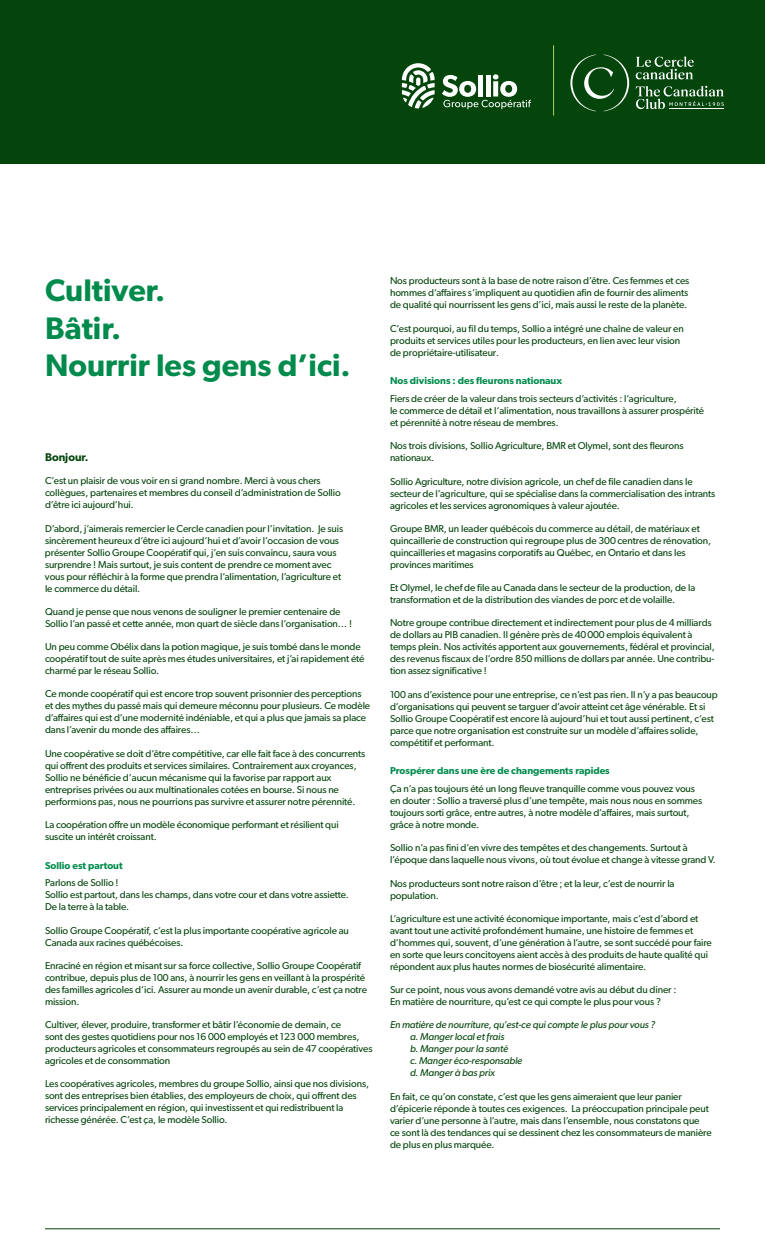
<style>
.page{position:relative;width:765px;height:1260px;background:#fff}
.page>*{position:absolute;margin:0;border:0;box-sizing:border-box;transform-origin:0 0}
.t1{font:600 31.25px/37.5px "Gibson";color:#008b4c}
.t2{font:600 11.25px "Gibson";color:#04450c}
.t3{font:10px/12px "Gibson";letter-spacing:-.01em;color:#04450c}
.t4{font:italic 10px/12px "Gibson";letter-spacing:-.01em;color:#04450c}
.t5{font:600 10px/17.6px "Gibson";color:#008b4c}
.s1{font-family:"Minion Pro"}
.s2{font-weight:400;color:#04450c}
.s3{font-weight:600;color:#008b4c}
</style>
<div class="page">
<div style="left:0;top:0;width:765px;height:163px;background:#04450c"></div>
<svg style="left:636px;top:56px;width:58px;height:23px"></svg>
<svg style="left:636px;top:86px;width:88px;height:23px"></svg>
<svg style="left:570px;top:55px;width:59px;height:56px"></svg>
<hr style="left:553px;top:45px;width:1px;height:71px;background:#b0d360">
<svg style="left:402px;top:63px;width:33px;height:45px"></svg>
<svg style="left:442px;top:74px;width:89px;height:35px"></svg>
<hr style="left:45px;top:1228px;width:675px;height:1px;background:#04450c">
<p class="t1" style="left:45px;top:271px;width:307px">Cultiver.<br>Bâtir.<br>Nourrir les gens d’ici.</p>
<p class="t2" style="left:45px;top:450px;width:45px">Bonjour.</p>
<p class="t3" style="left:45px;top:475px;width:297px">C’est un plaisir de vous voir en si grand nombre. Merci à vous chers collègues, partenaires et membres du conseil d’administration de Sollio d’être ici aujourd’hui.</p>
<p class="t3" style="left:45px;top:522px;width:300px">D’abord, j’aimerais remercier le Cercle canadien pour l’invitation. Je suis sincèrement heureux d’être ici aujourd’hui et d’avoir l’occasion de vous présenter Sollio Groupe Coopératif qui, j’en suis convaincu, saura vous surprendre ! Mais surtout, je suis content de prendre ce moment avec vous pour réfléchir à la forme que prendra l’alimentation, l’agriculture et le commerce du détail.</p>
<p class="t3" style="left:45px;top:605px;width:309px">Quand je pense que nous venons de souligner le premier centenaire de<br>Sollio l’an passé et cette année, mon quart de siècle dans l’organisation… !</p>
<p class="t3" style="left:45px;top:640px;width:321px">Un peu comme Obélix dans la potion magique, je suis tombé dans le monde coopératif tout de suite après mes études universitaires, et j’ai rapidement été charmé par le réseau Sollio.</p>
<p class="t3" style="left:45px;top:688px;width:327px">Ce monde coopératif qui est encore trop souvent prisonnier des perceptions et des mythes du passé mais qui demeure méconnu pour plusieurs. Ce modèle d’affaires qui est d’une modernité indéniable, et qui a plus que jamais sa place dans l’avenir du monde des affaires…</p>
<p class="t3" style="left:45px;top:747px;width:322px">Une coopérative se doit d’être compétitive, car elle fait face à des concurrents qui offrent des produits et services similaires. Contrairement aux croyances, Sollio ne bénéficie d’aucun mécanisme qui la favorise par rapport aux entreprises privées ou aux multinationales cotées en bourse. Si nous ne perform<span class="s1">i</span>ons pas, nous ne pourrions pas survivre et assurer notre pérennité.</p>
<p class="t3" style="left:45px;top:818px;width:295px">La coopération offre un modèle économique performant et résilient qui suscite un intérêt croissant.</p>
<p class="t5" style="left:45px;top:856px;width:79px">Sollio est partout<br><span class="s2">Parlons de Sollio !</span></p>
<p class="t3" style="left:45px;top:889px;width:305px">Sollio est partout, dans les champs, dans votre cour et dans votre assiette.<br>De la terre à la table.</p>
<p class="t3" style="left:45px;top:924px;width:305px">Sollio Groupe Coopératif, c’est la plus importante coopérative agricole au<br>Canada aux racines québécoises.</p>
<p class="t3" style="left:45px;top:959px;width:324px">Enraciné en région et misant sur sa force collective, Sollio Groupe Coopératif contribue, depuis plus de 100 ans, à nourrir les gens en veillant à la prospérité des familles agricoles d’ici. Assurer au monde un avenir durable, c’est ça notre mission.</p>
<p class="t3" style="left:45px;top:1018px;width:329px">Cultiver, élever, produire, transformer et bâtir l’économie de demain, ce<br>sont des gestes quotidiens pour nos 16 000 employés et 123 000 membres, producteurs agricoles et consommateurs regroupés au sein de 47 coopératives agricoles et de consommation</p>
<p class="t3" style="left:45px;top:1078px;width:326px">Les coopératives agricoles, membres du groupe Sollio, ainsi que nos divisions, sont des entreprises bien établies, des employeurs de choix, qui offrent des services principalement en région, qui investissent et qui redistribuent la richesse générée. C’est ça, le modèle Sollio.</p>
<p class="t3" style="left:390px;top:275px;width:301px">Nos producteurs sont à la base de notre raison d’être. Ces femmes et ces hommes d’affaires s’impliquent au quotidien afin de fournir des aliments de qualité qui nourrissent les gens d’ici, mais aussi le reste de la planète.</p>
<p class="t3" style="left:390px;top:322px;width:295px">C’est pourquoi, au fil du temps, Sollio a intégré une chaîne de valeur en produits et services utiles pour les producteurs, en lien avec leur vision de propriétaire-utilisateur.</p>
<p class="t3" style="left:390px;top:372px;width:288px;line-height:17.6px"><span class="s3">Nos divisions : des fleurons nationaux<br></span>Fiers de créer de la valeur dans trois secteurs d’activités : l’agriculture,</p>
<p class="t3" style="left:390px;top:404px;width:316px">le commerce de détail et l‘alimentation, nous travaillons à assurer prospérité et pérennité à notre réseau de membres.</p>
<p class="t3" style="left:390px;top:440px;width:295px">Nos trois divisions, Sollio Agriculture, BMR et Olymel, sont des fleurons nationaux.</p>
<p class="t3" style="left:390px;top:475px;width:327px">Sollio Agriculture, notre division agricole, un chef de file canadien dans le secteur de l’agriculture, qui se spécialise dans la commercialisation des intrants agricoles et les services agronomiques à valeur ajoutée.</p>
<p class="t3" style="left:390px;top:522px;width:323px">Groupe BMR, un leader québécois du commerce au détail, de matériaux et quincaillerie de construction qui regroupe plus de 300 centres de rénovation, quincailleries et magasins corporatifs au Québec, en Ontario et dans les provinces maritimes</p>
<p class="t3" style="left:390px;top:581px;width:307px">Et Olymel, le chef de file au Canada dans le secteur de la production, de la transformation et de la distribution des viandes de porc et de volaille.</p>
<p class="t3" style="left:390px;top:617px;width:326px">Notre groupe contribue directement et indirectement pour plus de 4 milliards de dollars au PIB canadien. Il génère près de 40000 emplois équivalent à temps plein. Nos activités apportent aux gouvernements, fédéral et provincial, des revenus fiscaux de l’ordre 850 millions de dollars par année. Une contribu&shy;tion assez significative !</p>
<p class="t3" style="left:390px;top:688px;width:329px">100 ans d’existence pour une entreprise, ce n’est pas rien. Il n’y a pas beaucoup d’organisations qui peuvent se targuer d’avoir atteint cet âge vénérable. Et si Sollio Groupe Coopératif est encore là aujourd’hui et tout aussi pertinent, c’est parce que notre organisation est construite sur un modèle d’affaires solide, compétitif et performant.</p>
<p class="t3" style="left:390px;top:762px;width:307px;line-height:17.6px"><span class="s3">Prospérer dans une ère de changements rapides<br></span>Ça n’a pas toujours été un long fleuve tranquille comme vous pouvez vous</p>
<p class="t3" style="left:390px;top:794px;width:314px">en douter : Sollio a traversé plus d’une tempête, mais nous nous en sommes toujours sorti grâce, entre autres, à notre modèle d’affaires, mais surtout, grâce à notre monde.</p>
<p class="t3" style="left:390px;top:842px;width:327px">Sollio n’a pas fini d’en vivre des tempêtes et des changements. Surtout à l’époque dans laquelle nous vivons, où tout évolue et change à vitesse grand V.</p>
<p class="t3" style="left:390px;top:877px;width:286px">Nos producteurs sont notre raison d’être ; et la leur, c’est de nourrir la population.</p>
<p class="t3" style="left:390px;top:912px;width:323px">L’agriculture est une activité économique importante, mais c’est d’abord et avant tout une activité profondément humaine, une histoire de femmes et d’hommes qui, souvent, d’une génération à l’autre, se sont succédé pour faire en sorte que leurs concitoyens aient accès à des produits de haute qualité qui répondent aux plus hautes normes de biosécurité alimentaire.</p>
<p class="t3" style="left:390px;top:983px;width:288px">Sur ce point, nous vous avons demandé votre avis au début du diner :<br>En matière de nourriture, qu’est ce qui compte le plus pour vous ?</p>
<p class="t4" style="left:410px;top:1019px;width:247px;text-indent:-20px">En matière de nourriture, qu’est-ce qui compte le plus pour vous ? a. Manger local et frais<br>b. Manger pour la santé<br>c. Manger éco-responsable<br>d. Manger à bas prix</p>
<p class="t3" style="left:390px;top:1090px;width:323px">En fait, ce qu’on constate, c’est que les gens aimeraient que leur panier d’épicerie réponde à toutes ces exigences. La préoccupation principale peut varier d’une personne à l’autre, mais dans l’ensemble, nous constatons que ce sont là des tendances qui se dessinent chez les consommateurs de manière de plus en plus marquée.</p>
</div>
